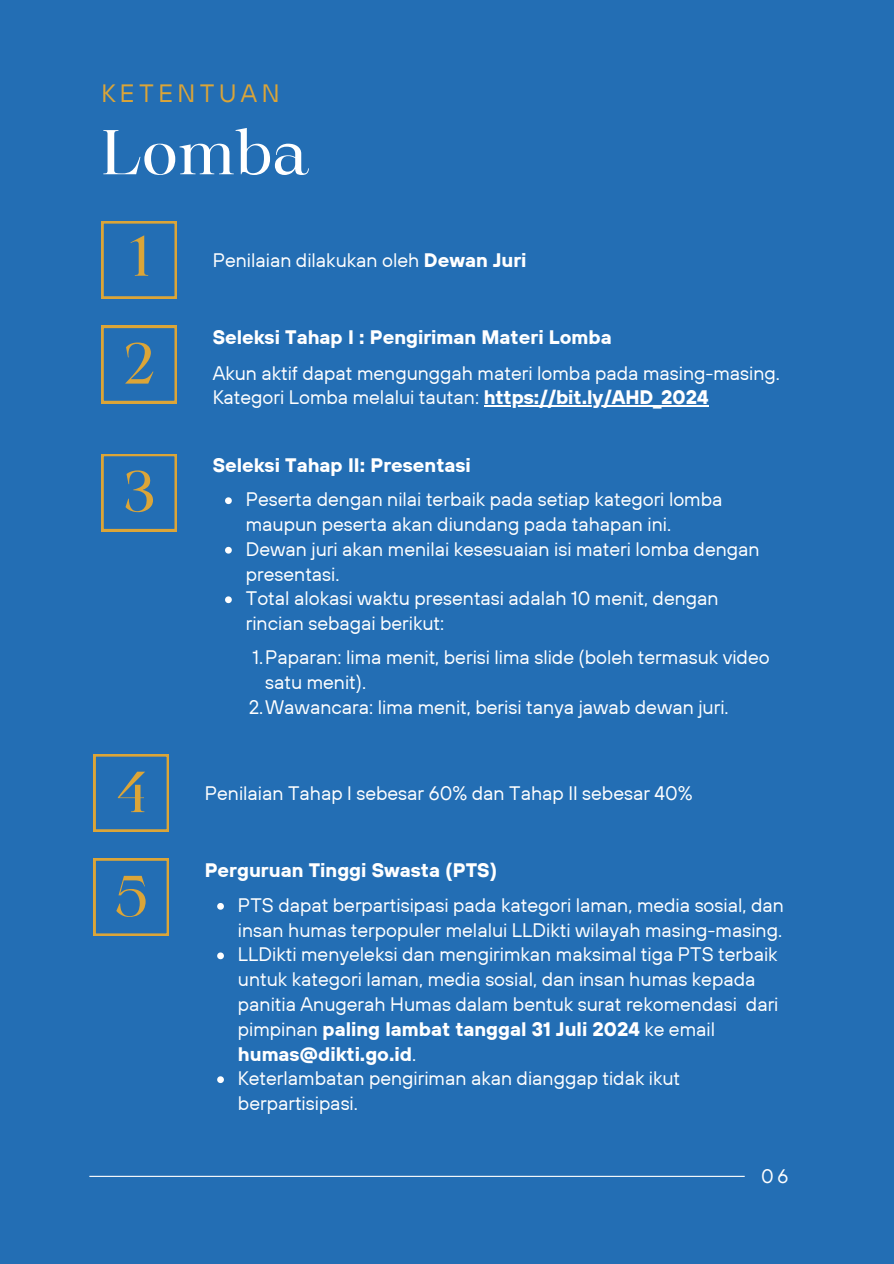
<style>
.page{position:relative;width:894px;height:1264px;background:#fff}
.page>*{position:absolute;margin:0;border:0;box-sizing:border-box;transform-origin:0 0}
.t1{font:60.6px "Maharlika";color:#fff}
.t2{font:55.35px "Maharlika";color:#dba538}
.t3{font:25.05px "TT Hoves";letter-spacing:.18em;color:#dba538}
.t4{font:19.5px/24.8px "TT Hoves";color:#fff}
.t5{font:700 19.5px "TT Hoves";color:#fff}
.s1{font-weight:700}
</style>
<div class="page">
<div style="left:0;top:0;width:893px;height:1263px;background:#236eb4"></div>
<hr style="left:89px;top:1175px;width:655px;height:1px;background:#fff">
<svg style="left:101px;top:221px;width:76px;height:77px"></svg>
<svg style="left:101px;top:326px;width:76px;height:77px"></svg>
<hr style="left:483px;top:405px;width:225px;height:1px;background:#fff">
<svg style="left:101px;top:454px;width:76px;height:77px"></svg>
<svg style="left:225px;top:497px;width:7px;height:7px"></svg>
<svg style="left:225px;top:547px;width:7px;height:6px"></svg>
<svg style="left:225px;top:596px;width:7px;height:7px"></svg>
<svg style="left:94px;top:754px;width:75px;height:77px"></svg>
<svg style="left:94px;top:858px;width:75px;height:77px"></svg>
<svg style="left:217px;top:903px;width:7px;height:6px"></svg>
<svg style="left:217px;top:952px;width:7px;height:7px"></svg>
<svg style="left:217px;top:1076px;width:7px;height:7px"></svg>
<p class="t3" style="left:101px;top:77px;width:179px">KETENTUAN</p>
<p class="t1" style="left:101px;top:128px;width:209px">Lomba</p>
<h1 class="t2" style="left:129px;top:233px;width:22px">1</h1>
<p class="t2" style="left:123px;top:341px;width:33px">2</p>
<p class="t2" style="left:124px;top:469px;width:32px">3</p>
<p class="t2" style="left:116px;top:769px;width:32px">4</p>
<p class="t2" style="left:115px;top:873px;width:35px">5</p>
<p class="t4" style="left:212px;top:247px;width:315px">Penilaian dilakukan oleh <span class="s1">Dewan Juri</span></p>
<p class="t5" style="left:212px;top:324px;width:400px">Seleksi Tahap I : Pengiriman Materi Lomba</p>
<p class="t4" style="left:212px;top:360px;width:568px">Akun aktif dapat mengunggah materi lomba pada masing-masing.<br>Kategori Lomba melalui tautan: <span class="s1">https://bit.ly/AHD_2024</span></p>
<p class="t5" style="left:212px;top:452px;width:259px">Seleksi Tahap II: Presentasi</p>
<h3 class="t4" style="left:246px;top:487px;width:478px">Peserta dengan nilai terbaik pada setiap kategori lomba maupun peserta akan diundang pada tahapan ini.</h3>
<p class="t4" style="left:246px;top:536px;width:515px">Dewan juri akan menilai kesesuaian isi materi lomba dengan presentasi.</p>
<p class="t4" style="left:246px;top:586px;width:474px">Total alokasi waktu presentasi adalah 10 menit, dengan rincian sebagai berikut:</p>
<p class="t4" style="left:265px;top:644px;width:506px;text-indent:-13px">1.Paparan: lima menit, berisi lima slide (boleh termasuk video satu menit).</p>
<p class="t4" style="left:248px;top:694px;width:481px">2.Wawancara: lima menit, berisi tanya jawab dewan juri.</p>
<p class="t4" style="left:205px;top:780px;width:489px">Penilaian Tahap I sebesar 60% dan Tahap II sebesar 40%</p>
<p class="t5" style="left:205px;top:857px;width:294px">Perguruan Tinggi Swasta (PTS)</p>
<h3 class="t4" style="left:238px;top:892px;width:547px">PTS dapat berpartisipasi pada kategori laman, media sosial, dan insan humas terpopuler melalui LLDikti wilayah masing-masing.</h3>
<p class="t4" style="left:238px;top:941px;width:542px">LLDikti menyeleksi dan mengirimkan maksimal tiga PTS terbaik untuk kategori laman, media sosial, dan insan humas kepada panitia Anugerah Humas dalam bentuk surat rekomendasi dari pimpinan <span class="s1">paling lambat tanggal 31 Juli 2024</span> ke email <span class="s1">humas@dikti.go.id</span>.</p>
<p class="t4" style="left:238px;top:1065px;width:443px">Keterlambatan pengiriman akan dianggap tidak ikut berpartisipasi.</p>
<h2 class="t4" style="left:761px;top:1163px;width:29px">06</h2>
</div>
